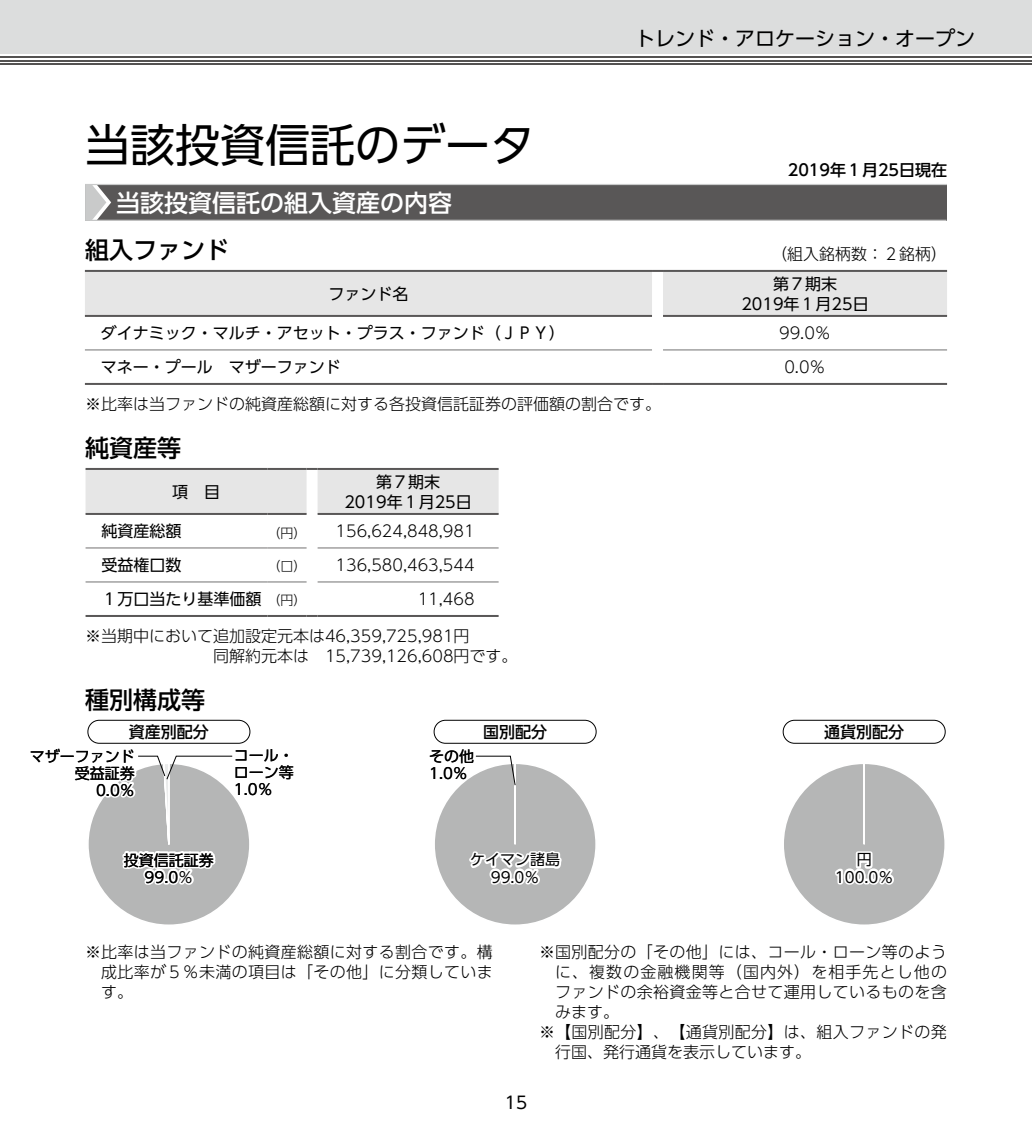
<style>
.page{position:relative;width:1032px;height:1134px;background:#fff}
.page>*{position:absolute;margin:0;border:0;box-sizing:border-box;transform-origin:0 0}
.t1{font:45px "UD Shin Go Pro";color:#000}
.t2{font:500 24px "UD Shin Go Pro";color:#000}
.t3{font:500 24px "UD Shin Go Pro";color:#fff}
.t4{font:20px "UD Shin Go Pro";color:#000}
.t5{font:17px "UD Shin Go Pro";color:#000}
.t6{font:300 16px/20px "UD Shin Go Pro";color:#000;text-align:justify}
.t7{font:16px/20px "UD Shin Go Pro";color:#000;text-align:center}
.t8{font:300 16px "UD Shin Go Pro";letter-spacing:.02em;color:#000}
.t9{font:500 16px "UD Shin Go Pro";color:#000}
.t10{font:300 16px "UD Shin Go Pro";letter-spacing:.07em;color:#000}
.t11{font:15px/17px "UD Shin Go Pro";color:#000;text-align:center}
.t12{font:300 13px "UD Shin Go Pro";color:#000}
.s1{font-weight:300;font-size:13px}
</style>
<div class="page">
<div style="left:0;top:0;width:1032px;height:54px;background:#dcdddd"></div>
<hr style="left:0;top:63px;width:1032px;height:2px;background:#545251">
<hr style="left:0;top:60px;width:1032px;height:1px;background:#545251">
<hr style="left:0;top:56px;width:1032px;height:2px;background:#545251">
<div style="left:85px;top:184px;width:862px;height:36px;background:#595757"></div>
<hr style="left:85px;top:220px;width:861px;height:1px;background:#c9caca">
<hr style="left:85px;top:184px;width:862px;height:1px;background:#c9caca">
<svg style="left:85px;top:185px;width:26px;height:35px"></svg>
<div style="left:85px;top:270px;width:862px;height:45px;background:#e6e6e6"></div>
<hr style="left:663px;top:270px;width:284px;height:2px;background:#595757">
<hr style="left:85px;top:315px;width:567px;height:2px;background:#595757">
<hr style="left:85px;top:383px;width:567px;height:2px;background:#595757">
<svg style="left:652px;top:383px;width:11px;height:2px"></svg>
<hr style="left:663px;top:383px;width:284px;height:2px;background:#595757">
<hr style="left:663px;top:315px;width:284px;height:2px;background:#595757">
<hr style="left:85px;top:350px;width:567px;height:1px;background:#727171">
<hr style="left:663px;top:350px;width:284px;height:1px;background:#727171">
<div style="left:86px;top:468px;width:413px;height:46px;background:#e6e6e6"></div>
<hr style="left:318px;top:468px;width:181px;height:2px;background:#595757">
<hr style="left:86px;top:513px;width:182px;height:2px;background:#595757">
<hr style="left:268px;top:513px;width:39px;height:2px;background:#595757">
<hr style="left:86px;top:615px;width:182px;height:2px;background:#595757">
<hr style="left:268px;top:615px;width:39px;height:2px;background:#595757">
<svg style="left:307px;top:615px;width:11px;height:2px"></svg>
<hr style="left:318px;top:615px;width:181px;height:2px;background:#595757">
<hr style="left:318px;top:513px;width:181px;height:2px;background:#595757">
<hr style="left:86px;top:548px;width:182px;height:1px;background:#727171">
<hr style="left:268px;top:548px;width:39px;height:1px;background:#727171">
<hr style="left:318px;top:548px;width:181px;height:1px;background:#727171">
<hr style="left:86px;top:582px;width:182px;height:1px;background:#727171">
<hr style="left:268px;top:582px;width:39px;height:1px;background:#727171">
<hr style="left:318px;top:582px;width:181px;height:1px;background:#727171">
<div style="left:88px;top:763px;width:162px;height:162px;background:#b5b6b6;border-radius:80px"></div>
<svg style="left:87px;top:720px;width:146px;height:176px"></svg>
<div style="left:88px;top:720px;width:162px;height:23px;border:1px solid #000;border-radius:11px"></div>
<div style="left:434px;top:763px;width:162px;height:162px;background:#b5b6b6;border-radius:81px"></div>
<svg style="left:469px;top:851px;width:93px;height:34px"></svg>
<svg style="left:475px;top:755px;width:41px;height:31px"></svg>
<div style="left:434px;top:720px;width:162px;height:23px;border:1px solid #000;border-radius:11px"></div>
<div style="left:783px;top:763px;width:162px;height:162px;background:#b5b6b6;border-radius:81px"></div>
<svg style="left:835px;top:851px;width:59px;height:34px"></svg>
<div style="left:783px;top:720px;width:162px;height:23px;border:1px solid #000;border-radius:11px"></div>
<h1 class="t1" style="left:85px;top:108px;width:451px">当該投資信託のデータ</h1>
<p class="t4" style="left:635px;top:22px;width:341px">トレンド・アロケーション・オープン</p>
<p class="t9" style="left:788px;top:157px;width:161px">2019年１月25日現在</p>
<h2 class="t3" style="left:116px;top:183px;width:337px">当該投資信託の組入資産の内容</h2>
<h2 class="t2" style="left:85px;top:230px;width:145px">組入ファンド</h2>
<p class="t6" style="left:771px;top:243px;width:177px">（組入銘柄数：２銘柄）</p>
<p class="t7" style="left:328px;top:283px;width:81px">ファンド名</p>
<p class="t7" style="left:741px;top:273px;width:129px">第７期末<br>2019年１月25日</p>
<p class="t7" style="left:101px;top:323px;width:466px">ダイナミック・マルチ・アセット・プラス・ファンド（ＪＰＹ）</p>
<p class="t6" style="left:779px;top:323px;width:53px">99.0％</p>
<p class="t7" style="left:101px;top:356px;width:241px">マネー・プール　マザーファンド</p>
<p class="t6" style="left:784px;top:356px;width:43px">0.0％</p>
<p class="t6" style="left:85px;top:393px;width:578px">※比率は当ファンドの純資産総額に対する各投資信託証券の評価額の割合です。</p>
<h2 class="t2" style="left:85px;top:428px;width:97px">純資産等</h2>
<p class="t7" style="left:172px;top:481px;width:49px">項　目</p>
<p class="t7" style="left:344px;top:471px;width:129px">第７期末<br>2019年１月25日</p>
<p class="t7" style="left:102px;top:521px;width:81px">純資産総額</p>
<p class="t12" style="left:268px;top:522px;width:40px">（円）</p>
<p class="t6" style="left:336px;top:521px;width:141px">156,624,848,981</p>
<p class="t7" style="left:102px;top:554px;width:81px">受益権口数</p>
<p class="t12" style="left:268px;top:556px;width:40px">（口）</p>
<p class="t6" style="left:336px;top:554px;width:141px">136,580,463,544</p>
<p class="t7" style="left:102px;top:588px;width:207px">１万口当たり基準価額<span class="s1">（円）</span></p>
<p class="t6" style="left:418px;top:588px;width:58px">11,468</p>
<p class="t6" style="left:213px;top:625px;width:306px;text-indent:-128px">※当期中において追加設定元本は46,359,725,981円<br>同解約元本は　15,739,126,608円です。</p>
<h2 class="t2" style="left:85px;top:680px;width:121px">種別構成等</h2>
<p class="t11" style="left:30px;top:747px;width:107px;text-align:right">マザーファンド受益証券<br>0.0％</p>
<p class="t11" style="left:234px;top:747px;width:61px;text-align:justify">コール・ローン等1.0％</p>
<p class="t9" style="left:129px;top:719px;width:81px">資産別配分</p>
<p class="t11" style="left:124px;top:851px;width:91px">投資信託証券<br>99.0％</p>
<p class="t11" style="left:429px;top:747px;width:46px;text-align:left">その他<br>1.0％</p>
<p class="t9" style="left:483px;top:719px;width:65px">国別配分</p>
<p class="t11" style="left:470px;top:851px;width:91px">ケイマン諸島<br>99.0％</p>
<p class="t9" style="left:824px;top:719px;width:81px">通貨別配分</p>
<p class="t11" style="left:835px;top:851px;width:60px">円<br>100.0％</p>
<p class="t6" style="left:101px;top:941px;width:393px;text-indent:-16px">※比率は当ファンドの純資産総額に対する割合です。構成比率が５％未満の項目は「その他」に分類しています。</p>
<p class="t8" style="left:539px;top:939px;width:409px">※国別配分の「その他」には、コール・ローン等のよう</p>
<p class="t10" style="left:555px;top:959px;width:393px">に、複数の金融機関等（国内外）を相手先とし他の</p>
<p class="t8" style="left:555px;top:979px;width:393px">ファンドの余裕資金等と合せて運用しているものを含</p>
<p class="t6" style="left:555px;top:1001px;width:65px">みます。</p>
<p class="t8" style="left:539px;top:1019px;width:409px">※【国別配分】、【通貨別配分】は、組入ファンドの発</p>
<p class="t6" style="left:555px;top:1041px;width:257px">行国、発行通貨を表示しています。</p>
<p class="t5" style="left:505px;top:1089px;width:24px">15</p>
</div>
